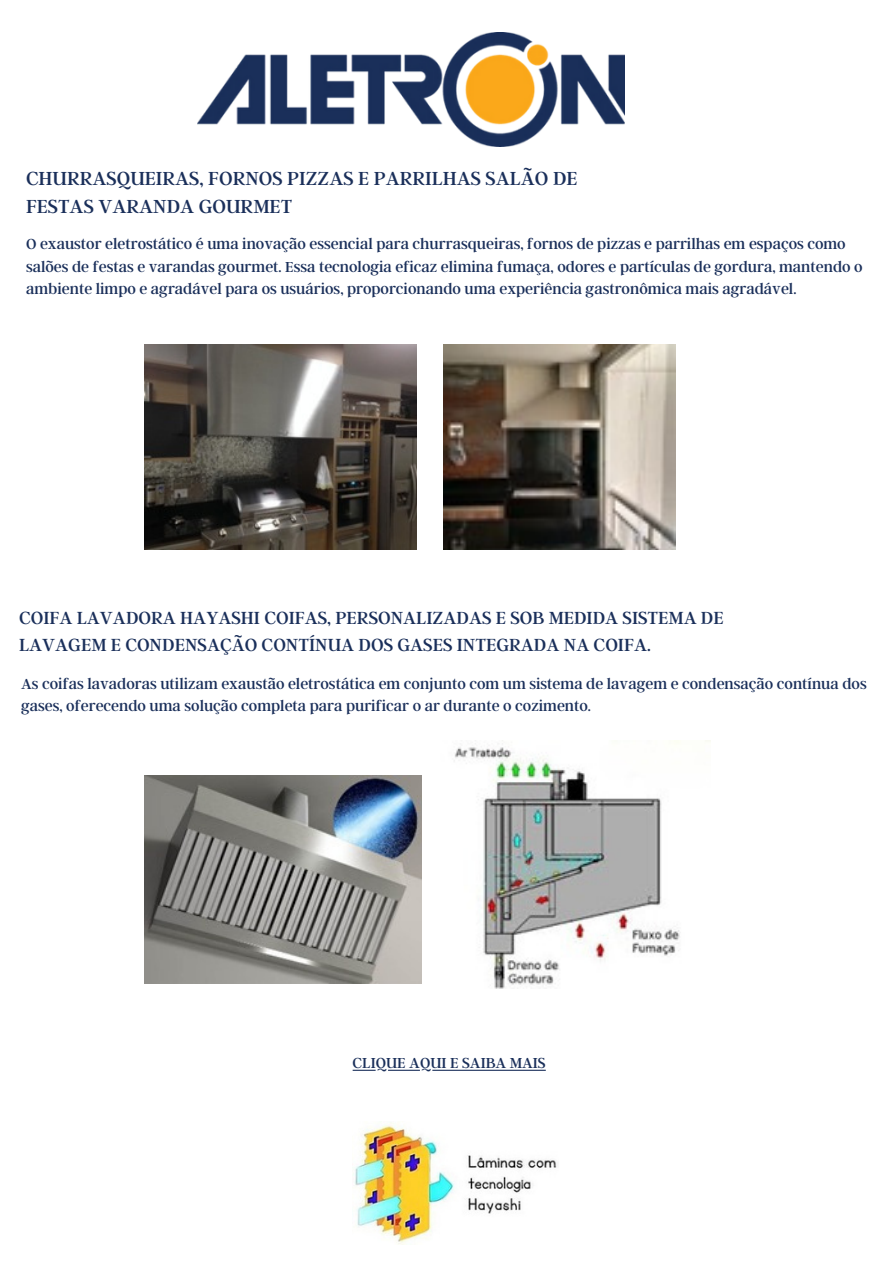
<style>
.page{position:relative;width:894px;height:1264px;background:#fff}
.page>*{position:absolute;margin:0;border:0;box-sizing:border-box;transform-origin:0 0}
.t1{font:21px/28.2px "Argent CF";color:#1a2f5a}
.t2{font:19.5px/27px "Argent CF";color:#1a2f5a}
.t3{font:16.05px/22.5px "Argent CF";color:#1a2f5a}
</style>
<div class="page">
<img style="left:353px;top:1123px;width:204px;height:121px">
<img style="left:198px;top:33px;width:426px;height:113px">
<img style="left:144px;top:345px;width:272px;height:204px">
<img style="left:443px;top:345px;width:232px;height:204px">
<img style="left:144px;top:775px;width:277px;height:208px">
<img style="left:454px;top:740px;width:256px;height:248px">
<svg style="left:352px;top:1069px;width:193px;height:1px"></svg>
<p class="t1" style="left:26px;top:163px;width:553px">CHURRASQUEIRAS, FORNOS PIZZAS E PARRILHAS SALÃO DE<br>FESTAS VARANDA GOURMET</p>
<p class="t3" style="left:26px;top:232px;width:837px">O exaustor eletrostático é uma inovação essencial para churrasqueiras, fornos de pizzas e parrilhas em espaços como salões de festas e varandas gourmet. Essa tecnologia eficaz elimina fumaça, odores e partículas de gordura, mantendo o ambiente limpo e agradável para os usuários, proporcionando uma experiência gastronômica mais agradável.</p>
<p class="t2" style="left:19px;top:603px;width:706px">COIFA LAVADORA HAYASHI COIFAS, PERSONALIZADAS E SOB MEDIDA SISTEMA DE<br>LAVAGEM E CONDENSAÇÃO CONTÍNUA DOS GASES INTEGRADA NA COIFA.</p>
<h2 class="t3" style="left:21px;top:671px;width:846px">As coifas lavadoras utilizam exaustão eletrostática em conjunto com um sistema de lavagem e condensação contínua dos gases, oferecendo uma solução completa para purificar o ar durante o cozimento.</h2>
<p class="t3" style="left:352px;top:1050px;width:194px">CLIQUE AQUI E SAIBA MAIS</p>
</div>
